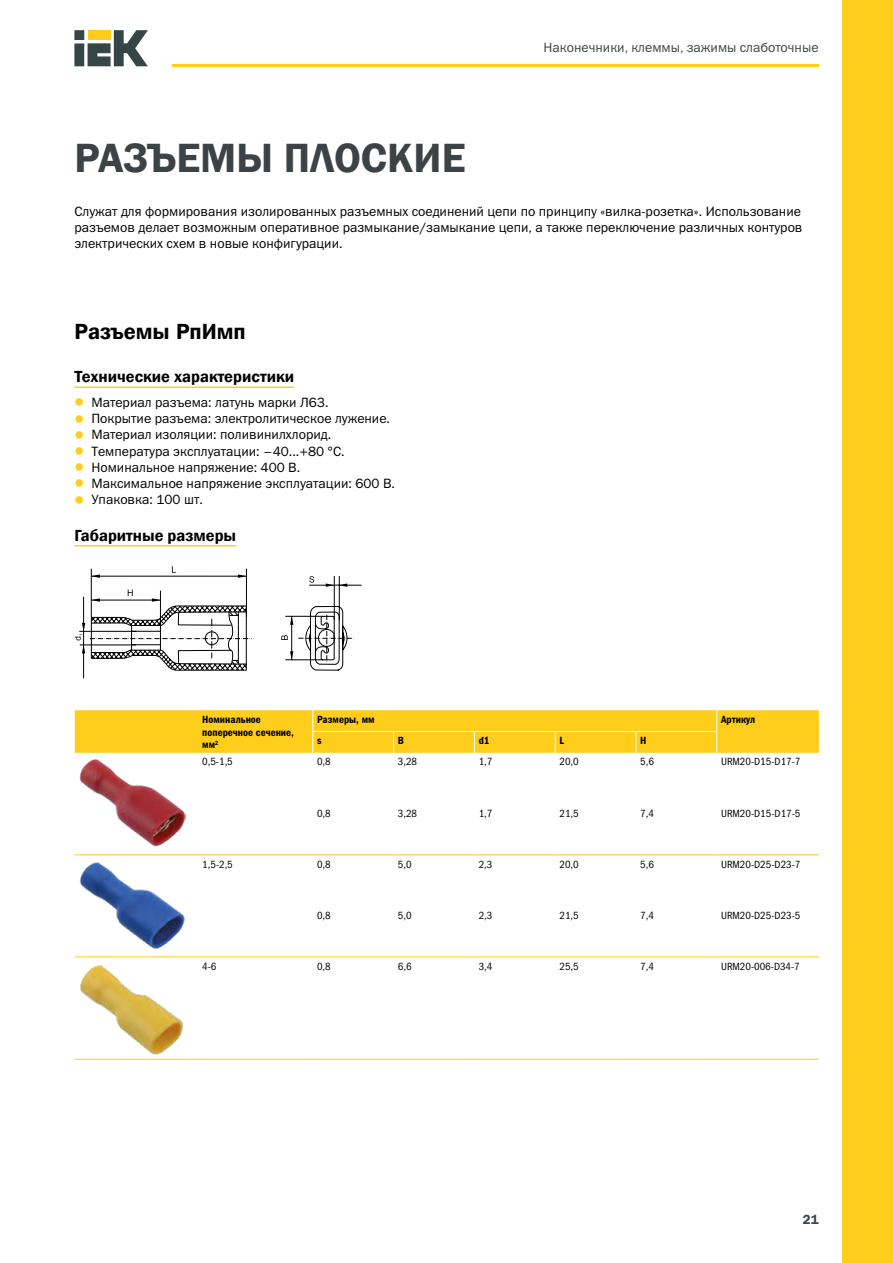
<style>
.page{position:relative;width:893px;height:1263px;background:#fff}
.page>*{position:absolute;margin:0;border:0;box-sizing:border-box;transform-origin:0 0}
.t1{font:600 42px "Franklin Gothic";color:#3c4346}
.t2{font:600 22.5px "Franklin Gothic";color:#000}
.t3{font:600 16.5px "Franklin Gothic";color:#000}
.t4{font:13.5px/16.2px "Franklin Gothic Book C";color:#000}
.t5{font:13.5px "Franklin Gothic Book C";color:#3c4346}
.t6{font:600 13.5px "Franklin Gothic";color:#3c4346}
.t7{font:10.5px "Franklin Gothic Book Cond C";color:#000}
.t8{font:10.5px/12.6px "Franklin Gothic Demi Cond C";color:#000}
.s1{color:#ffcd1c}
</style>
<div class="page">
<hr style="left:172px;top:64px;width:647px;height:2px;background:#ffcd1c">
<div style="left:842px;top:0;width:51px;height:1263px;background:#ffcd1c"></div>
<svg style="left:74px;top:30px;width:74px;height:36px"></svg>
<hr style="left:74px;top:386px;width:220px;height:2px;background:#ffcd1c">
<hr style="left:74px;top:545px;width:162px;height:1px;background:#ffcd1c">
<hr style="left:334px;top:576px;width:1px;height:44px;background:#000">
<hr style="left:339px;top:576px;width:1px;height:44px;background:#000">
<svg style="left:309px;top:576px;width:53px;height:11px"></svg>
<svg style="left:281px;top:605px;width:73px;height:66px"></svg>
<hr style="left:83px;top:645px;width:1px;height:33px;background:#000">
<hr style="left:246px;top:569px;width:1px;height:48px;background:#000">
<hr style="left:91px;top:569px;width:1px;height:48px;background:#000">
<hr style="left:91px;top:576px;width:155px;height:1px;background:#000">
<svg style="left:91px;top:574px;width:9px;height:4px"></svg>
<svg style="left:238px;top:574px;width:8px;height:4px"></svg>
<svg style="left:75px;top:589px;width:177px;height:82px"></svg>
<hr style="left:75px;top:854px;width:123px;height:1px;background:#ffcd1c">
<hr style="left:198px;top:854px;width:115px;height:1px;background:#ffcd1c">
<hr style="left:313px;top:854px;width:81px;height:1px;background:#ffcd1c">
<hr style="left:394px;top:854px;width:80px;height:1px;background:#ffcd1c">
<hr style="left:474px;top:854px;width:81px;height:1px;background:#ffcd1c">
<hr style="left:555px;top:854px;width:81px;height:1px;background:#ffcd1c">
<hr style="left:636px;top:854px;width:81px;height:1px;background:#ffcd1c">
<hr style="left:717px;top:854px;width:102px;height:1px;background:#ffcd1c">
<hr style="left:75px;top:956px;width:123px;height:1px;background:#ffcd1c">
<hr style="left:198px;top:956px;width:115px;height:1px;background:#ffcd1c">
<hr style="left:313px;top:956px;width:81px;height:1px;background:#ffcd1c">
<hr style="left:394px;top:956px;width:80px;height:1px;background:#ffcd1c">
<hr style="left:474px;top:956px;width:81px;height:1px;background:#ffcd1c">
<hr style="left:555px;top:956px;width:81px;height:1px;background:#ffcd1c">
<hr style="left:636px;top:956px;width:81px;height:1px;background:#ffcd1c">
<hr style="left:717px;top:956px;width:102px;height:1px;background:#ffcd1c">
<hr style="left:75px;top:1059px;width:123px;height:1px;background:#ffcd1c">
<hr style="left:198px;top:1059px;width:115px;height:1px;background:#ffcd1c">
<hr style="left:313px;top:1059px;width:81px;height:1px;background:#ffcd1c">
<hr style="left:394px;top:1059px;width:80px;height:1px;background:#ffcd1c">
<hr style="left:474px;top:1059px;width:81px;height:1px;background:#ffcd1c">
<hr style="left:555px;top:1059px;width:81px;height:1px;background:#ffcd1c">
<hr style="left:636px;top:1059px;width:81px;height:1px;background:#ffcd1c">
<hr style="left:717px;top:1059px;width:102px;height:1px;background:#ffcd1c">
<svg style="left:75px;top:710px;width:744px;height:43px;background:#ffce22"></svg>
<img style="left:79px;top:759px;width:107px;height:87px">
<img style="left:79px;top:862px;width:106px;height:87px">
<img style="left:80px;top:965px;width:103px;height:90px">
<h1 class="t1" style="left:74px;top:132px;width:393px">РАЗЪЕМЫ ПЛОСКИЕ</h1>
<p class="t5" style="left:544px;top:40px;width:277px">Наконечники, клеммы, зажимы слаботочные</p>
<p class="t4" style="left:74px;top:203px;width:730px">Служат для формирования изолированных разъемных соединений цепи по принципу «вилка-розетка». Использование разъемов делает возможным оперативное размыкание/замыкание цепи, а также переключение различных контуров электрических схем в новые конфигурации.</p>
<h2 class="t2" style="left:74px;top:318px;width:173px">Разъемы PпИмп</h2>
<p class="t3" style="left:74px;top:367px;width:221px">Технические характеристики</p>
<p class="t4" style="left:74px;top:394px;width:256px"><span class="s1">•</span> Материал разъема: латунь марки Л63.</p>
<p class="t4" style="left:74px;top:410px;width:317px"><span class="s1">•</span> Покрытие разъема: электролитическое лужение.</p>
<p class="t4" style="left:74px;top:426px;width:258px"><span class="s1">•</span> Материал изоляции: поливинилхлорид.</p>
<p class="t4" style="left:74px;top:443px;width:272px"><span class="s1">•</span> Температура эксплуатации: –40...+80 °C.</p>
<p class="t4" style="left:74px;top:459px;width:227px"><span class="s1">•</span> Номинальное напряжение: 400 В.</p>
<p class="t4" style="left:74px;top:475px;width:322px"><span class="s1">•</span> Максимальное напряжение эксплуатации: 600 В.</p>
<p class="t4" style="left:74px;top:491px;width:130px"><span class="s1">•</span> Упаковка: 100 шт.</p>
<p class="t3" style="left:74px;top:525px;width:163px">Габаритные размеры</p>
<p class="t8" style="left:202px;top:713px;width:93px">Номинальное поперечное сечение, мм<sup>2</sup></p>
<p class="t8" style="left:317px;top:713px;width:59px">Размеры, мм</p>
<p class="t8" style="left:721px;top:713px;width:36px">Артикул</p>
<p class="t8" style="left:317px;top:734px;width:6px">s</p>
<p class="t8" style="left:398px;top:734px;width:8px">B</p>
<p class="t8" style="left:479px;top:734px;width:12px">d1</p>
<p class="t8" style="left:559px;top:734px;width:6px">L</p>
<p class="t8" style="left:640px;top:734px;width:8px">H</p>
<p class="t7" style="left:202px;top:756px;width:32px">0,5-1,5</p>
<p class="t7" style="left:317px;top:756px;width:15px">0,8</p>
<p class="t7" style="left:398px;top:756px;width:21px">3,28</p>
<p class="t7" style="left:479px;top:756px;width:15px">1,7</p>
<p class="t7" style="left:559px;top:756px;width:21px">20,0</p>
<p class="t7" style="left:640px;top:756px;width:15px">5,6</p>
<p class="t7" style="left:721px;top:756px;width:81px">URM20-D15-D17-7</p>
<p class="t7" style="left:317px;top:807px;width:15px">0,8</p>
<p class="t7" style="left:398px;top:807px;width:21px">3,28</p>
<p class="t7" style="left:479px;top:807px;width:15px">1,7</p>
<p class="t7" style="left:559px;top:807px;width:21px">21,5</p>
<p class="t7" style="left:640px;top:807px;width:15px">7,4</p>
<p class="t7" style="left:721px;top:807px;width:81px">URM20-D15-D17-5</p>
<p class="t7" style="left:202px;top:858px;width:32px">1,5-2,5</p>
<p class="t7" style="left:317px;top:858px;width:15px">0,8</p>
<p class="t7" style="left:398px;top:858px;width:15px">5,0</p>
<p class="t7" style="left:479px;top:858px;width:15px">2,3</p>
<p class="t7" style="left:559px;top:858px;width:21px">20,0</p>
<p class="t7" style="left:640px;top:858px;width:15px">5,6</p>
<p class="t7" style="left:721px;top:858px;width:81px">URM20-D25-D23-7</p>
<p class="t7" style="left:317px;top:909px;width:15px">0,8</p>
<p class="t7" style="left:398px;top:909px;width:15px">5,0</p>
<p class="t7" style="left:479px;top:909px;width:15px">2,3</p>
<p class="t7" style="left:559px;top:909px;width:21px">21,5</p>
<p class="t7" style="left:640px;top:909px;width:15px">7,4</p>
<p class="t7" style="left:721px;top:909px;width:81px">URM20-D25-D23-5</p>
<p class="t7" style="left:202px;top:960px;width:16px">4-6</p>
<p class="t7" style="left:317px;top:960px;width:15px">0,8</p>
<p class="t7" style="left:398px;top:960px;width:15px">6,6</p>
<p class="t7" style="left:479px;top:960px;width:15px">3,4</p>
<p class="t7" style="left:559px;top:960px;width:21px">25,5</p>
<p class="t7" style="left:640px;top:960px;width:15px">7,4</p>
<p class="t7" style="left:721px;top:960px;width:80px">URM20-006-D34-7</p>
<p class="t6" style="left:803px;top:1211px;width:17px">21</p>
</div>
